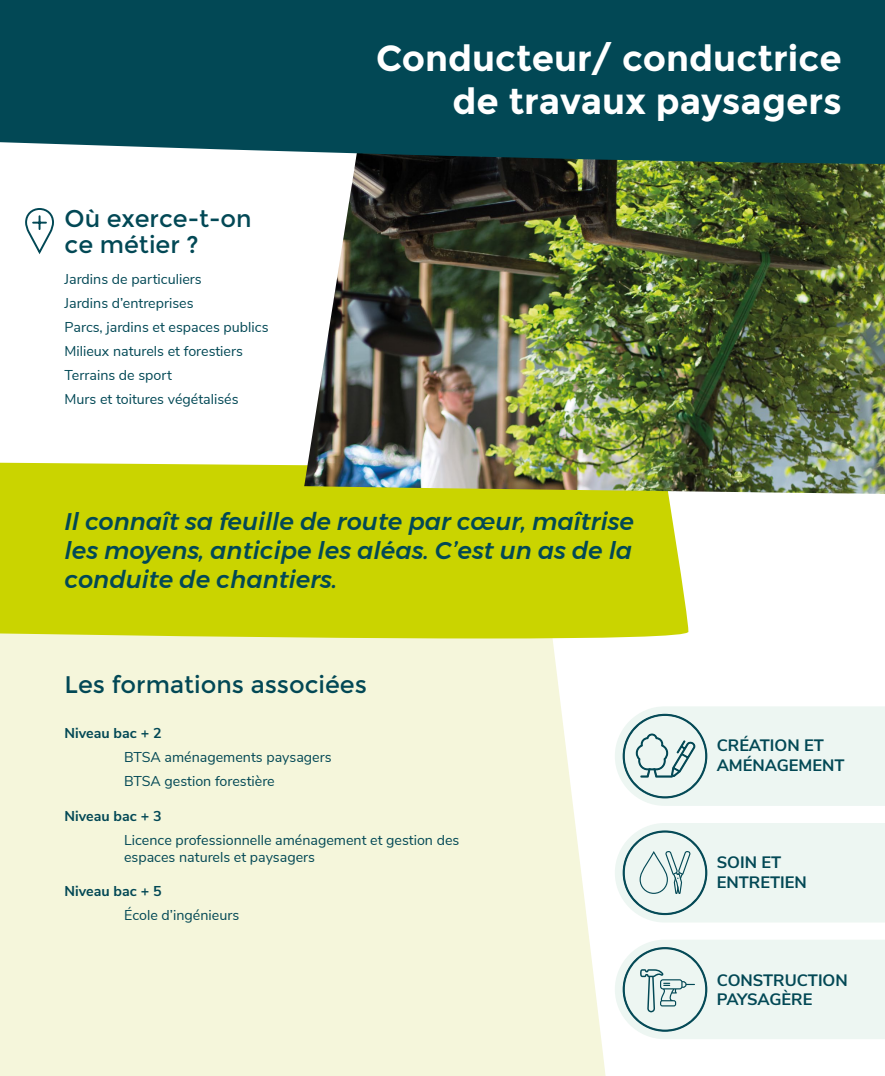
<style>
.page{position:relative;width:885px;height:1076px;background:#fff}
.page>*{position:absolute;margin:0;border:0;box-sizing:border-box;transform-origin:0 0}
.t1{font:700 36px/43.2px "Montserrat";color:#fff;text-align:right}
.t2{font:italic 500 24px/28.8px "Montserrat";color:#024855;text-align:justify}
.t3{font:24px/25.5px "Montserrat";color:#024855}
.t4{font:700 16.5px/19.5px "Nunito Sans";color:#024855}
.t5{font:14.25px/24px "Nunito Sans";color:#024855}
.t6{font:700 14.25px "Nunito Sans";color:#024855}
</style>
<div class="page">
<div style="left:0;top:638px;width:606px;height:438px;background:#f5f6db"></div>
<div style="left:0;top:462px;width:688px;height:176px;background:#cad400"></div>
<img style="left:304px;top:164px;width:580px;height:330px">
<svg style="left:615px;top:823px;width:269px;height:99px;background:#e6f0ed"></svg>
<svg style="left:615px;top:706px;width:269px;height:100px;background:#e5f0ec"></svg>
<div style="left:0;top:0;width:884px;height:164px;background:#024855"></div>
<svg style="left:25px;top:208px;width:29px;height:46px"></svg>
<svg style="left:615px;top:940px;width:269px;height:99px;background:#e5f0ed"></svg>
<h2 class="t3" style="left:64px;top:206px;width:189px">Où exerce-t-on ce métier ?</h2>
<p class="t5" style="left:64px;top:266px;width:205px">Jardins de particuliers<br>Jardins d’entreprises<br>Parcs, jardins et espaces publics<br>Milieux naturels et forestiers<br>Terrains de sport<br>Murs et toitures végétalisés</p>
<h1 class="t1" style="left:376px;top:37px;width:467px">Conducteur/ conductrice de travaux paysagers</h1>
<h2 class="t2" style="left:64px;top:507px;width:571px">Il connaît sa feuille de route par cœur, maîtrise les moyens, anticipe les aléas. C’est un as de la conduite de chantiers.</h2>
<h2 class="t3" style="left:64px;top:672px;width:304px">Les formations associées</h2>
<p class="t6" style="left:64px;top:722px;width:99px">Niveau bac + 2</p>
<p class="t5" style="left:124px;top:744px;width:209px">BTSA aménagements paysagers<br>BTSA gestion forestière</p>
<p class="t6" style="left:64px;top:805px;width:99px">Niveau bac + 3</p>
<p class="t5" style="left:124px;top:830px;width:337px;line-height:17.1px">Licence professionnelle aménagement et gestion des espaces naturels et paysagers</p>
<p class="t6" style="left:64px;top:881px;width:99px">Niveau bac + 5</p>
<p class="t5" style="left:124px;top:902px;width:117px">École d’ingénieurs</p>
<p class="t4" style="left:716px;top:735px;width:129px">CRÉATION ET<br>AMÉNAGEMENT</p>
<p class="t4" style="left:716px;top:852px;width:92px">SOIN ET<br>ENTRETIEN</p>
<p class="t4" style="left:716px;top:969px;width:133px">CONSTRUCTION<br>PAYSAGÈRE</p>
</div>
